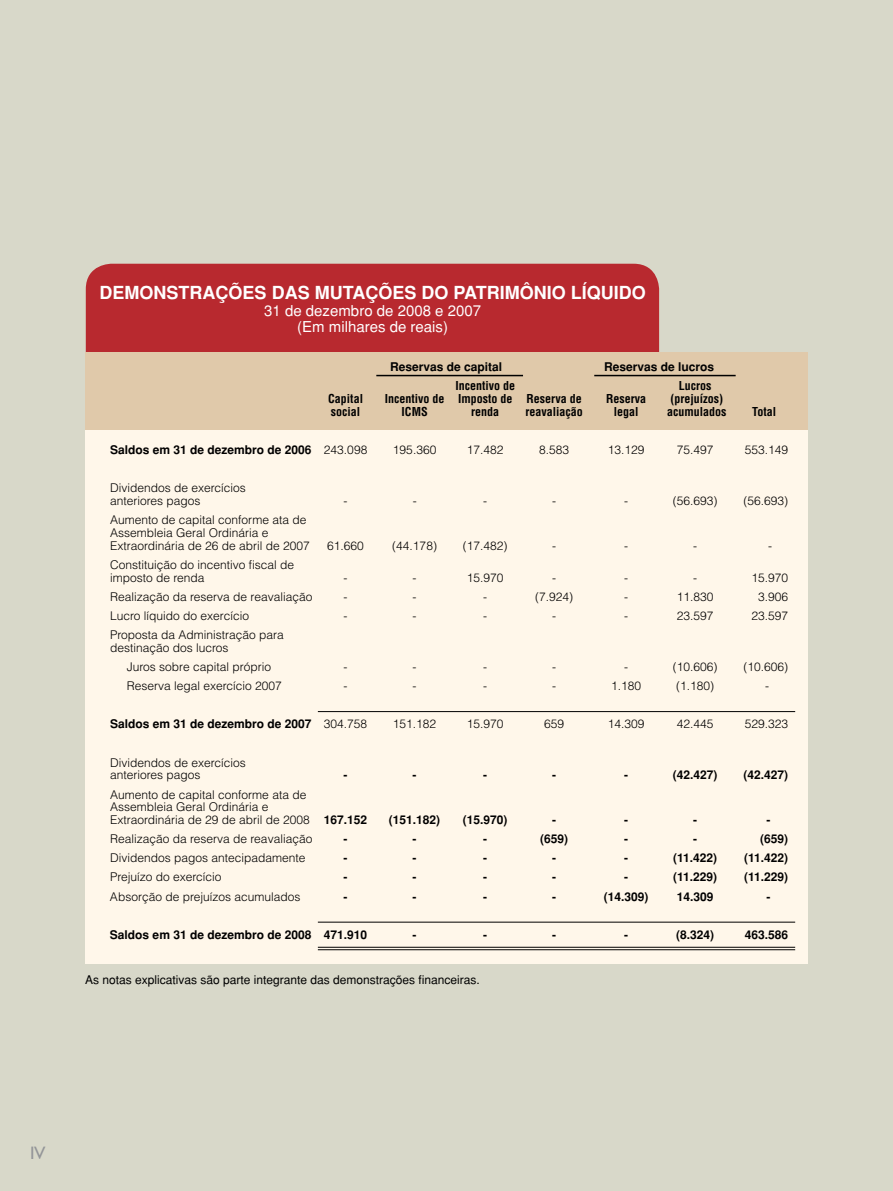
<style>
.page{position:relative;width:893px;height:1191px;background:#d8d8c9}
.page>*{position:absolute;margin:0;border:0;box-sizing:border-box;transform-origin:0 0}
.t1{font:700 18px "Helvetica";color:#fff}
.t2{font:18px "Humanist 521 BT";color:#939598}
.t3{font:15px/16.5px "Helvetica";color:#fff;text-align:center}
.t4{font:300 12px/12.8px "Helvetica";color:#000}
.t5{font:700 12px "Helvetica";color:#000}
.t6{font:700 condensed 12px "Helvetica";color:#000}
.t7{font:12px "Helvetica";color:#000}
.s1{font-weight:300}
.s2{font-weight:700}
</style>
<div class="page">
<div style="left:85px;top:362px;width:723px;height:601px;background:#fff7ea"></div>
<div style="left:86px;top:264px;width:573px;height:115px;background:#b8292f;border-radius:26px"></div>
<div style="left:85px;top:352px;width:723px;height:77px;background:#e0c9aa"></div>
<hr style="left:318px;top:922px;width:477px;height:1px;background:#000">
<hr style="left:318px;top:947px;width:477px;height:1px;background:#000">
<hr style="left:318px;top:949px;width:477px;height:1px;background:#000">
<hr style="left:318px;top:711px;width:477px;height:1px;background:#000">
<hr style="left:594px;top:375px;width:142px;height:1px;background:#000">
<hr style="left:376px;top:375px;width:147px;height:1px;background:#000">
<h1 class="t1" style="left:100px;top:282px;width:548px">Demonstrações das mutações do patrimônio líquido</h1>
<p class="t3" style="left:264px;top:302px;width:218px">31 de dezembro de 2008 e 2007 (Em milhares de reais)</p>
<p class="t5" style="left:390px;top:360px;width:141px">Reservas de capital R</p>
<p class="t5" style="left:613px;top:360px;width:103px">eservas de lucros</p>
<p class="t6" style="left:455px;top:378px;width:61px">Incentivo de</p>
<p class="t6" style="left:679px;top:378px;width:34px">Lucros</p>
<p class="t6" style="left:328px;top:391px;width:36px">Capital</p>
<p class="t6" style="left:385px;top:391px;width:198px">Incentivo de Imposto de Reserva de</p>
<p class="t6" style="left:606px;top:391px;width:42px">Reserva</p>
<p class="t6" style="left:670px;top:391px;width:54px">(prejuízos)</p>
<p class="t6" style="left:331px;top:404px;width:31px">social</p>
<p class="t6" style="left:402px;top:404px;width:28px">ICMS</p>
<p class="t6" style="left:471px;top:404px;width:29px">renda</p>
<p class="t6" style="left:525px;top:404px;width:59px">reavaliação</p>
<p class="t6" style="left:614px;top:404px;width:26px">legal</p>
<p class="t6" style="left:667px;top:404px;width:61px">acumulados</p>
<p class="t6" style="left:752px;top:404px;width:25px">Total</p>
<p class="t5" style="left:110px;top:443px;width:259px">Saldos em 31 de dezembro de 2006 <span class="s1">243.098</span></p>
<p class="t4" style="left:393px;top:443px;width:45px">195.360</p>
<p class="t4" style="left:467px;top:443px;width:38px">17.482</p>
<p class="t4" style="left:539px;top:443px;width:32px">8.583</p>
<p class="t4" style="left:608px;top:443px;width:38px">13.129</p>
<p class="t4" style="left:677px;top:443px;width:38px">75.497</p>
<p class="t4" style="left:745px;top:443px;width:45px">553.149</p>
<p class="t4" style="left:110px;top:481px;width:137px">Dividendos de exercícios anteriores pagos</p>
<p class="t4" style="left:344px;top:494px;width:5px">-</p>
<p class="t4" style="left:413px;top:494px;width:5px">-</p>
<p class="t4" style="left:483px;top:494px;width:5px">-</p>
<p class="t4" style="left:552px;top:494px;width:5px">-</p>
<p class="t4" style="left:624px;top:494px;width:5px">-</p>
<p class="t4" style="left:673px;top:494px;width:46px">(56.693)</p>
<p class="t4" style="left:743px;top:494px;width:46px">(56.693)</p>
<p class="t4" style="left:110px;top:513px;width:201px">Aumento de capital conforme ata de<br>Assembleia Geral Ordinária e<br>Extraordinária de 26 de abril de 2007</p>
<p class="t4" style="left:110px;top:558px;width:186px">Constituição do incentivo fiscal de imposto de renda</p>
<p class="t4" style="left:327px;top:539px;width:38px">61.660</p>
<p class="t4" style="left:392px;top:539px;width:46px">(44.178)</p>
<p class="t4" style="left:463px;top:539px;width:46px">(17.482)</p>
<p class="t4" style="left:552px;top:539px;width:5px">-</p>
<p class="t4" style="left:624px;top:539px;width:5px">-</p>
<p class="t4" style="left:693px;top:539px;width:5px">-</p>
<p class="t4" style="left:768px;top:539px;width:5px">-</p>
<p class="t4" style="left:344px;top:571px;width:5px">-</p>
<p class="t4" style="left:413px;top:571px;width:5px">-</p>
<p class="t4" style="left:467px;top:571px;width:38px">15.970</p>
<p class="t4" style="left:552px;top:571px;width:5px">-</p>
<p class="t4" style="left:624px;top:571px;width:5px">-</p>
<p class="t4" style="left:693px;top:571px;width:5px">-</p>
<p class="t4" style="left:751px;top:571px;width:38px">15.970</p>
<p class="t4" style="left:110px;top:590px;width:204px">Realização da reserva de reavaliação</p>
<p class="t4" style="left:344px;top:590px;width:5px">-</p>
<p class="t4" style="left:413px;top:590px;width:5px">-</p>
<p class="t4" style="left:483px;top:590px;width:5px">-</p>
<p class="t4" style="left:535px;top:590px;width:40px">(7.924)</p>
<p class="t4" style="left:624px;top:590px;width:5px">-</p>
<p class="t4" style="left:677px;top:590px;width:38px">11.830</p>
<p class="t4" style="left:758px;top:590px;width:32px">3.906</p>
<p class="t4" style="left:110px;top:609px;width:140px">Lucro líquido do exercício</p>
<p class="t4" style="left:344px;top:609px;width:5px">-</p>
<p class="t4" style="left:413px;top:609px;width:5px">-</p>
<p class="t4" style="left:483px;top:609px;width:5px">-</p>
<p class="t4" style="left:552px;top:609px;width:5px">-</p>
<p class="t4" style="left:624px;top:609px;width:5px">-</p>
<p class="t4" style="left:677px;top:609px;width:38px">23.597</p>
<p class="t4" style="left:751px;top:609px;width:38px">23.597</p>
<p class="t4" style="left:110px;top:628px;width:175px">Proposta da Administração para destinação dos lucros</p>
<p class="t4" style="left:127px;top:660px;width:146px">Juros sobre capital próprio</p>
<p class="t4" style="left:344px;top:660px;width:5px">-</p>
<p class="t4" style="left:413px;top:660px;width:5px">-</p>
<p class="t4" style="left:483px;top:660px;width:5px">-</p>
<p class="t4" style="left:552px;top:660px;width:5px">-</p>
<p class="t4" style="left:624px;top:660px;width:5px">-</p>
<p class="t4" style="left:673px;top:660px;width:46px">(10.606)</p>
<p class="t4" style="left:743px;top:660px;width:46px">(10.606)</p>
<p class="t4" style="left:127px;top:679px;width:157px">Reserva legal exercício 2007</p>
<p class="t4" style="left:344px;top:679px;width:5px">-</p>
<p class="t4" style="left:413px;top:679px;width:5px">-</p>
<p class="t4" style="left:483px;top:679px;width:5px">-</p>
<p class="t4" style="left:552px;top:679px;width:5px">-</p>
<p class="t4" style="left:611px;top:679px;width:32px">1.180</p>
<p class="t4" style="left:676px;top:679px;width:40px">(1.180)</p>
<p class="t4" style="left:765px;top:679px;width:5px">-</p>
<p class="t5" style="left:110px;top:717px;width:259px">Saldos em 31 de dezembro de 2007 <span class="s1">304.758</span></p>
<p class="t4" style="left:393px;top:717px;width:45px">151.182</p>
<p class="t4" style="left:467px;top:717px;width:38px">15.970</p>
<p class="t4" style="left:544px;top:717px;width:22px">659</p>
<p class="t4" style="left:608px;top:717px;width:38px">14.309</p>
<p class="t4" style="left:677px;top:717px;width:38px">42.445</p>
<p class="t4" style="left:745px;top:717px;width:45px">529.323</p>
<p class="t4" style="left:110px;top:755px;width:137px">Dividendos de exercícios anteriores pagos</p>
<p class="t5" style="left:344px;top:768px;width:5px">-</p>
<p class="t5" style="left:413px;top:768px;width:5px">-</p>
<p class="t5" style="left:483px;top:768px;width:5px">-</p>
<p class="t5" style="left:552px;top:768px;width:5px">-</p>
<p class="t5" style="left:624px;top:768px;width:5px">-</p>
<p class="t5" style="left:673px;top:768px;width:46px">(42.427)</p>
<p class="t5" style="left:743px;top:768px;width:46px">(42.427)</p>
<p class="t4" style="left:110px;top:787px;width:259px">Aumento de capital conforme ata de<br>Assembleia Geral Ordinária e<br>Extraordinária de 29 de abril de 2008 <span class="s2">167.152</span></p>
<p class="t5" style="left:389px;top:813px;width:53px">(151.182)</p>
<p class="t5" style="left:463px;top:813px;width:46px">(15.970)</p>
<p class="t5" style="left:552px;top:813px;width:5px">-</p>
<p class="t5" style="left:624px;top:813px;width:5px">-</p>
<p class="t5" style="left:693px;top:813px;width:5px">-</p>
<p class="t5" style="left:767px;top:813px;width:5px">-</p>
<p class="t4" style="left:110px;top:832px;width:204px">Realização da reserva de reavaliação</p>
<p class="t5" style="left:344px;top:832px;width:5px">-</p>
<p class="t5" style="left:413px;top:832px;width:5px">-</p>
<p class="t5" style="left:483px;top:832px;width:5px">-</p>
<p class="t5" style="left:540px;top:832px;width:30px">(659)</p>
<p class="t5" style="left:624px;top:832px;width:5px">-</p>
<p class="t5" style="left:693px;top:832px;width:5px">-</p>
<p class="t5" style="left:760px;top:832px;width:30px">(659)</p>
<p class="t4" style="left:110px;top:851px;width:197px">Dividendos pagos antecipadamente</p>
<p class="t5" style="left:344px;top:851px;width:5px">-</p>
<p class="t5" style="left:413px;top:851px;width:5px">-</p>
<p class="t5" style="left:483px;top:851px;width:5px">-</p>
<p class="t5" style="left:552px;top:851px;width:5px">-</p>
<p class="t5" style="left:624px;top:851px;width:5px">-</p>
<p class="t5" style="left:673px;top:851px;width:46px">(11.422)</p>
<p class="t5" style="left:744px;top:851px;width:46px">(11.422)</p>
<p class="t4" style="left:110px;top:870px;width:113px">Prejuízo do exercício</p>
<p class="t5" style="left:343px;top:870px;width:5px">-</p>
<p class="t5" style="left:412px;top:870px;width:5px">-</p>
<p class="t5" style="left:483px;top:870px;width:5px">-</p>
<p class="t5" style="left:552px;top:870px;width:5px">-</p>
<p class="t5" style="left:624px;top:870px;width:5px">-</p>
<p class="t5" style="left:673px;top:870px;width:46px">(11.229)</p>
<p class="t5" style="left:744px;top:870px;width:46px">(11.229)</p>
<p class="t4" style="left:110px;top:889px;width:192px">Absorção de prejuízos acumulados</p>
<p class="t5" style="left:343px;top:889px;width:5px">-</p>
<p class="t5" style="left:412px;top:889px;width:5px">-</p>
<p class="t5" style="left:483px;top:889px;width:5px">-</p>
<p class="t5" style="left:552px;top:889px;width:5px">-</p>
<p class="t5" style="left:604px;top:889px;width:46px">(14.309)</p>
<p class="t5" style="left:677px;top:889px;width:38px">14.309</p>
<p class="t5" style="left:766px;top:889px;width:5px">-</p>
<p class="t5" style="left:110px;top:927px;width:259px">Saldos em 31 de dezembro de 2008 471.910</p>
<p class="t5" style="left:412px;top:927px;width:5px">-</p>
<p class="t5" style="left:483px;top:927px;width:5px">-</p>
<p class="t5" style="left:552px;top:927px;width:5px">-</p>
<p class="t5" style="left:624px;top:927px;width:5px">-</p>
<p class="t5" style="left:676px;top:927px;width:40px">(8.324)</p>
<p class="t5" style="left:745px;top:927px;width:45px">463.586</p>
<p class="t7" style="left:85px;top:973px;width:396px">As notas explicativas são parte integrante das demonstrações financeiras.</p>
<h1 class="t2" style="left:30px;top:1141px;width:17px">IV</h1>
</div>
